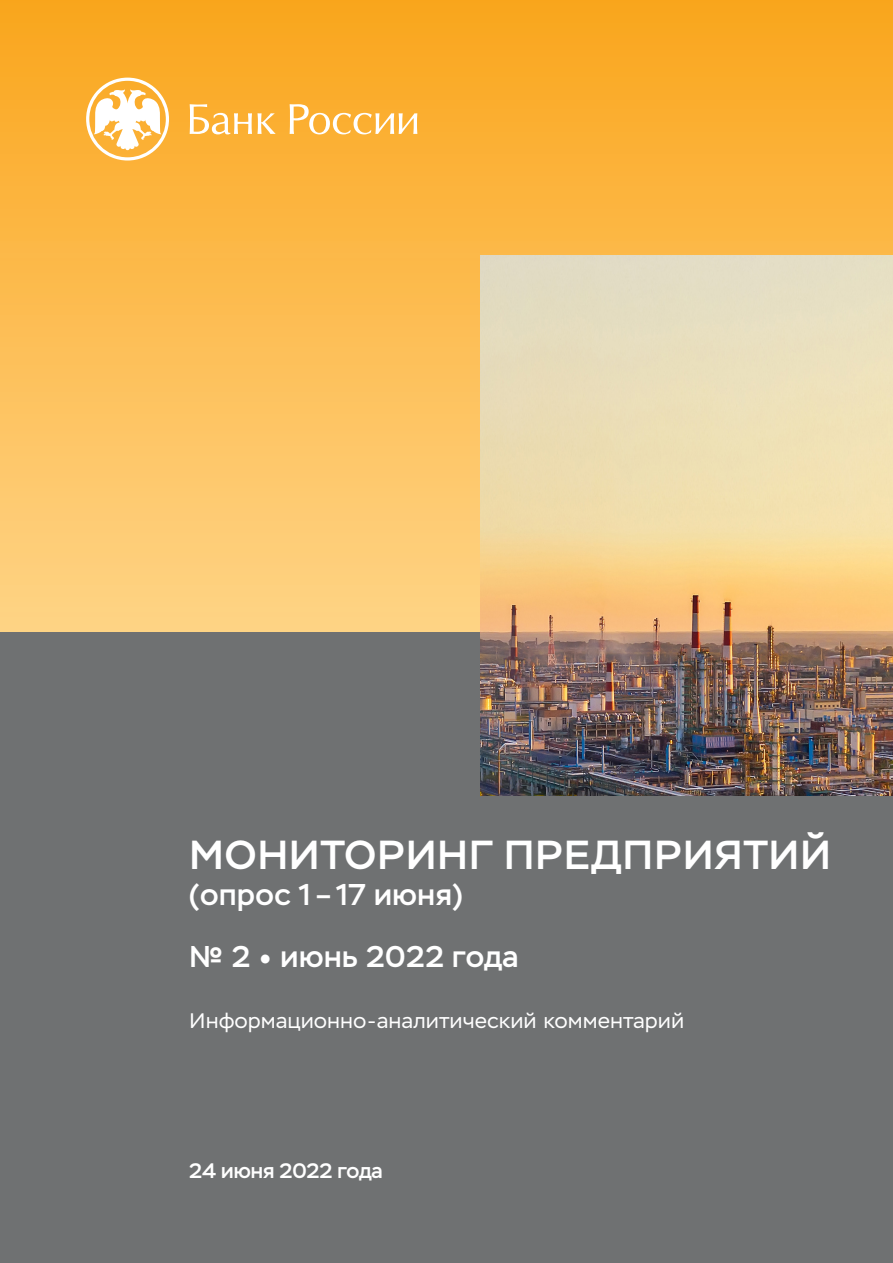
<style>
.page{position:relative;width:893px;height:1263px;background:#fff}
.page>*{position:absolute;margin:0;border:0;box-sizing:border-box;transform-origin:0 0}
.Заголовок{font:500 40.5px "Stem";letter-spacing:.03em;color:#fff}
.Заголовок-2{font:500 30px "Stem";letter-spacing:.02em;color:#fff}
.Подзаголовок{font:21px "Stem Text";color:#fff}
.Москва_Дата{font:500 21px "Stem";color:#fff}
</style>
<div class="page">
<div style="left:0;top:631px;width:893px;height:632px;background:#6f7172"></div>
<div style="left:0;top:0;width:893px;height:631px;background:linear-gradient(to bottom,#faa61d,#ffd487)"></div>
<img style="left:480px;top:255px;width:413px;height:540px">
<svg style="left:86px;top:78px;width:83px;height:83px"></svg>
<svg style="left:190px;top:104px;width:62px;height:30px"></svg>
<svg style="left:258px;top:113px;width:18px;height:21px"></svg>
<svg style="left:290px;top:104px;width:127px;height:30px"></svg>
<p class="Заголовок" style="left:189px;top:830px;width:643px">МОНИТОРИНГ ПРЕДПРИЯТИЙ</p>
<p class="Заголовок-2" style="left:189px;top:876px;width:275px">(опрос 1–17 июня)</p>
<p class="Заголовок-2" style="left:189px;top:938px;width:331px">№ 2 • июнь 2022 года</p>
<p class="Подзаголовок" style="left:189px;top:1008px;width:497px">Информационно-аналитический комментарий</p>
<p class="Москва_Дата" style="left:189px;top:1158px;width:195px">24 июня 2022 года</p>
</div>
